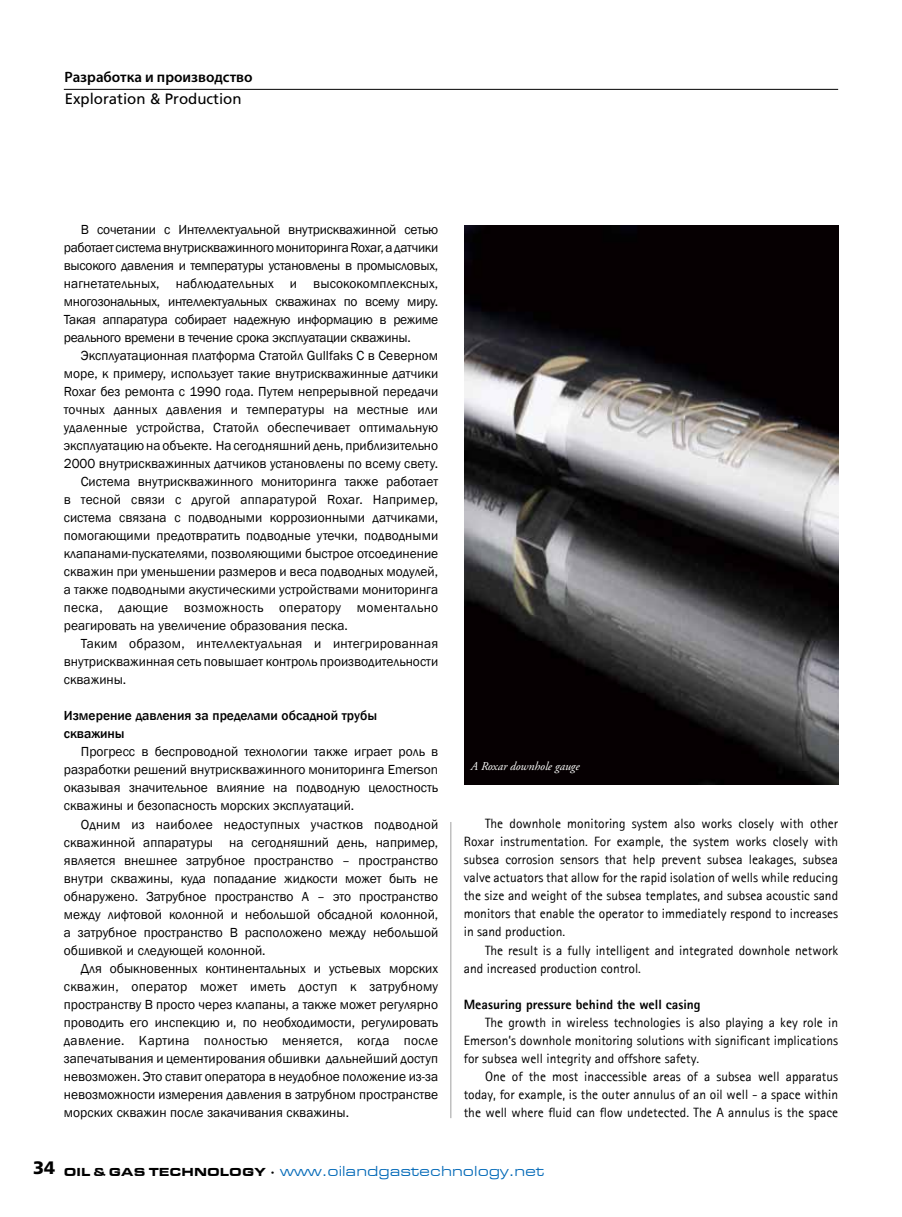
<style>
.page{position:relative;width:902px;height:1217px;background:#fff}
.page>*{position:absolute;margin:0;border:0;box-sizing:border-box;transform-origin:0 0}
.t1{font:15px "Eurostile Extended";color:#0068b7}
.t2{font:600 15px "Myriad Pro";color:#000}
.t3{font:15px "Frutiger LT Std";color:#000}
.t4{font:13.5px/18px "Franklin Gothic";color:#000;text-align:justify}
.t5{font:13.5px/18px "Rotis Sans Serif";color:#000;text-align:justify}
.t6{font:500 13.5px/18px "Franklin Gothic";color:#000}
.t7{font:13.5px "Franklin Gothic";letter-spacing:.025em;color:#000}
.t8{font:800 13.5px "Rotis Sans Serif";color:#000}
.t9{font:italic 12px "Adobe Garamond Pro";color:#fff}
.s1{font-family:"Frutiger LT Std";font-weight:900;font-size:18px;color:#000}
.s2{font-weight:900;font-size:12px;color:#000}
</style>
<div class="page">
<hr style="left:64px;top:89px;width:774px;height:1px;background:#000">
<hr style="left:450px;top:821px;width:1px;height:296px;background:#9fa0a0">
<img style="left:464px;top:225px;width:374px;height:558px">
<p class="t2" style="left:65px;top:67px;width:189px">Разработка и производство</p>
<p class="t3" style="left:65px;top:90px;width:178px">Exploration &amp; Production</p>
<p class="t4" style="left:64px;top:221px;width:376px;text-indent:17px">В сочетании с Интеллектуальной внутрискважинной сетью работает система внутрискважинного мониторинга Roxar, а датчики высокого давления и температуры установлены в промысловых, нагнетательных, наблюдательных и высококомплексных, многозональных, интеллектуальных скважинах по всему миру.<br>Такая аппаратура собирает надежную информацию в режиме реального времени в течение срока эксплуатации скважины.</p>
<p class="t4" style="left:81px;top:347px;width:359px">Эксплуатационная платформа Статойл Gullfaks C в Северном</p>
<p class="t4" style="left:64px;top:365px;width:376px">море, к примеру, использует такие внутрискважинные датчики</p>
<p class="t4" style="left:64px;top:383px;width:376px">Roxar без ремонта с 1990 года. Путем непрерывной передачи</p>
<p class="t4" style="left:64px;top:401px;width:376px">точных данных давления и температуры на местные или</p>
<p class="t4" style="left:64px;top:419px;width:376px">удаленные устройства, Статойл обеспечивает оптимальную</p>
<p class="t4" style="left:64px;top:437px;width:376px">эксплуатацию на объекте. На сегодняшний день, приблизительно</p>
<p class="t4" style="left:64px;top:455px;width:376px">2000 внутрискважинных датчиков установлены по всему свету.</p>
<p class="t4" style="left:81px;top:473px;width:359px">Система внутрискважинного мониторинга также работает</p>
<p class="t4" style="left:64px;top:491px;width:376px">в тесной связи с другой аппаратурой Roxar. Например,</p>
<p class="t4" style="left:64px;top:509px;width:376px">система связана с подводными коррозионными датчиками,</p>
<p class="t4" style="left:64px;top:527px;width:376px">помогающими предотвратить подводные утечки, подводными</p>
<p class="t4" style="left:64px;top:545px;width:376px">клапанами-пускателями, позволяющими быстрое отсоединение</p>
<p class="t4" style="left:64px;top:563px;width:376px">скважин при уменьшении размеров и веса подводных модулей,</p>
<p class="t4" style="left:64px;top:581px;width:376px">а также подводными акустическими устройствами мониторинга</p>
<p class="t7" style="left:64px;top:599px;width:376px">песка, дающие возможность оператору моментально</p>
<p class="t4" style="left:64px;top:617px;width:285px">реагировать на увеличение образования песка.</p>
<p class="t4" style="left:81px;top:635px;width:359px">Таким образом, интеллектуальная и интегрированная</p>
<p class="t4" style="left:64px;top:653px;width:376px">внутрискважинная сеть повышает контроль производительности</p>
<p class="t4" style="left:64px;top:671px;width:64px">скважины.</p>
<p class="t6" style="left:64px;top:707px;width:315px">Измерение давления за пределами обсадной трубы скважины</p>
<p class="t4" style="left:64px;top:743px;width:376px;text-indent:17px">Прогресс в беспроводной технологии также играет роль в разработки решений внутрискважинного мониторинга Emerson оказывая значительное влияние на подводную целостность скважины и безопасность морских эксплуатаций.</p>
<p class="t4" style="left:64px;top:815px;width:376px;text-indent:17px">Одним из наиболее недоступных участков подводной скважинной аппаратуры на сегодняшний день, например, является внешнее затрубное пространство – пространство внутри скважины, куда попадание жидкости может быть не обнаружено. Затрубное пространство А – это пространство между лифтовой колонной и небольшой обсадной колонной, а затрубное пространство В расположено между небольшой обшивкой и следующей колонной.</p>
<p class="t4" style="left:64px;top:959px;width:376px;text-indent:17px">Для обыкновенных континентальных и устьевых морских скважин, оператор может иметь доступ к затрубному пространству В просто через клапаны, а также может регулярно проводить его инспекцию и, по необходимости, регулировать давление. Картина полностью меняется, когда после запечатывания и цементирования обшивки дальнейший доступ невозможен. Это ставит оператора в неудобное положение из-за невозможности измерения давления в затрубном пространстве морских скважин после закачивания скважины.</p>
<p class="t9" style="left:471px;top:758px;width:110px">A Roxar downhole gauge</p>
<p class="t5" style="left:463px;top:814px;width:376px;text-indent:21px">The downhole monitoring system also works closely with other Roxar instrumentation. For example, the system works closely with subsea corrosion sensors that help prevent subsea leakages, subsea valve actuators that allow for the rapid isolation of wells while reducing the size and weight of the subsea templates, and subsea acoustic sand monitors that enable the operator to immediately respond to increases in sand production.</p>
<p class="t5" style="left:463px;top:940px;width:376px;text-indent:21px">The result is a fully intelligent and integrated downhole network and increased production control.</p>
<p class="t8" style="left:463px;top:995px;width:238px">Measuring pressure behind the well casing</p>
<p class="t5" style="left:463px;top:1012px;width:376px;text-indent:21px">The growth in wireless technologies is also playing a key role in Emerson’s downhole monitoring solutions with significant implications for subsea well integrity and offshore safety.</p>
<p class="t5" style="left:463px;top:1066px;width:376px;text-indent:21px">One of the most inaccessible areas of a subsea well apparatus today, for example, is the outer annulus of an oil well - a space within the well where fluid can flow undetected. The A annulus is the space</p>
<p class="t1" style="left:33px;top:1162px;width:512px"><span class="s1">34</span> <span class="s2">OIL &amp; GAS TECHNOLOGY •</span> www.oilandgastechnology.net</p>
</div>
